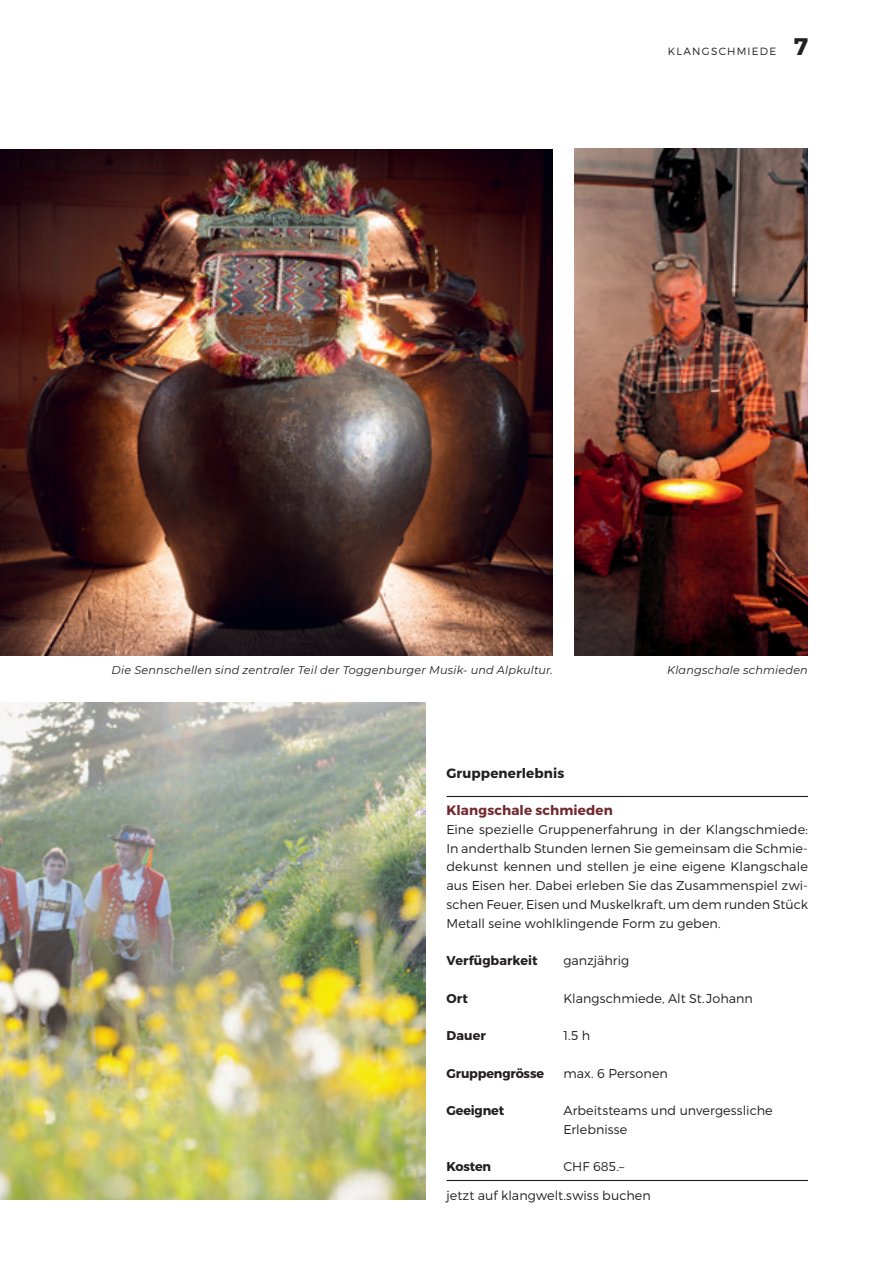
<style>
.page{position:relative;width:893px;height:1263px;background:#fff}
.page>*{position:absolute;margin:0;border:0;box-sizing:border-box;transform-origin:0 0}
.t1{font:700 13.5px "Montserrat";letter-spacing:.01em;color:#722a30}
.t2{font:700 13.5px "Montserrat";letter-spacing:.01em;color:#231f20}
.t3{font:300 12.75px/18.8px "Montserrat";letter-spacing:.005em;color:#231f20;text-align:justify}
.t4{font:700 12.75px "Montserrat";letter-spacing:-.01em;color:#231f20}
.t5{font:italic 11.25px "Montserrat";letter-spacing:.015em;color:#231f20}
.t6{font:300 10.5px "Montserrat";letter-spacing:.115em;color:#231f20}
.s1{font-weight:700;font-size:24px}
</style>
<div class="page">
<hr style="left:446px;top:796px;width:362px;height:1px;background:#231f20">
<hr style="left:446px;top:1180px;width:362px;height:1px;background:#231f20">
<img style="left:574px;top:149px;width:234px;height:507px">
<img style="left:0;top:703px;width:425px;height:496px">
<img style="left:0;top:149px;width:553px;height:507px">
<p class="t6" style="left:668px;top:45px;width:141px">KLANGSCHMIEDE <span class="s1">7</span></p>
<p class="t5" style="left:112px;top:663px;width:443px">Die Sennschellen sind zentraler Teil der Toggenburger Musik- und Alpkultur.</p>
<p class="t5" style="left:667px;top:663px;width:142px">Klangschale schmieden</p>
<p class="t2" style="left:446px;top:764px;width:119px">Gruppenerlebnis</p>
<p class="t1" style="left:446px;top:802px;width:168px">Klangschale schmieden</p>
<p class="t3" style="left:446px;top:820px;width:363px">Eine spezielle Gruppenerfahrung in der Klangschmiede:<br>In anderthalb Stunden lernen Sie gemeinsam die Schmie&shy;dekunst kennen und stellen je eine eigene Klangschale aus Eisen her. Dabei erleben Sie das Zusammenspiel zwi&shy;schen Feuer, Eisen und Muskelkraft, um dem runden Stück Metall seine wohlklingende Form zu geben.</p>
<p class="t4" style="left:446px;top:953px;width:93px">Verfügbarkeit</p>
<p class="t3" style="left:563px;top:951px;width:67px">ganzjährig</p>
<p class="t4" style="left:446px;top:990px;width:23px">Ort</p>
<p class="t3" style="left:563px;top:988px;width:191px">Klangschmiede, Alt St. Johann</p>
<p class="t4" style="left:446px;top:1028px;width:41px">Dauer</p>
<p class="t3" style="left:563px;top:1026px;width:28px">1.5 h</p>
<p class="t4" style="left:446px;top:1065px;width:99px">Gruppengrösse</p>
<p class="t3" style="left:563px;top:1063px;width:106px">max. 6 Personen</p>
<p class="t4" style="left:446px;top:1103px;width:59px">Geeignet</p>
<p class="t3" style="left:563px;top:1101px;width:211px">Arbeitsteams und unvergessliche<br>Erlebnisse</p>
<p class="t4" style="left:446px;top:1159px;width:46px">Kosten</p>
<p class="t3" style="left:563px;top:1157px;width:62px">CHF 685.–</p>
<p class="t3" style="left:446px;top:1185px;width:206px">jetzt auf klangwelt.swiss buchen</p>
</div>
